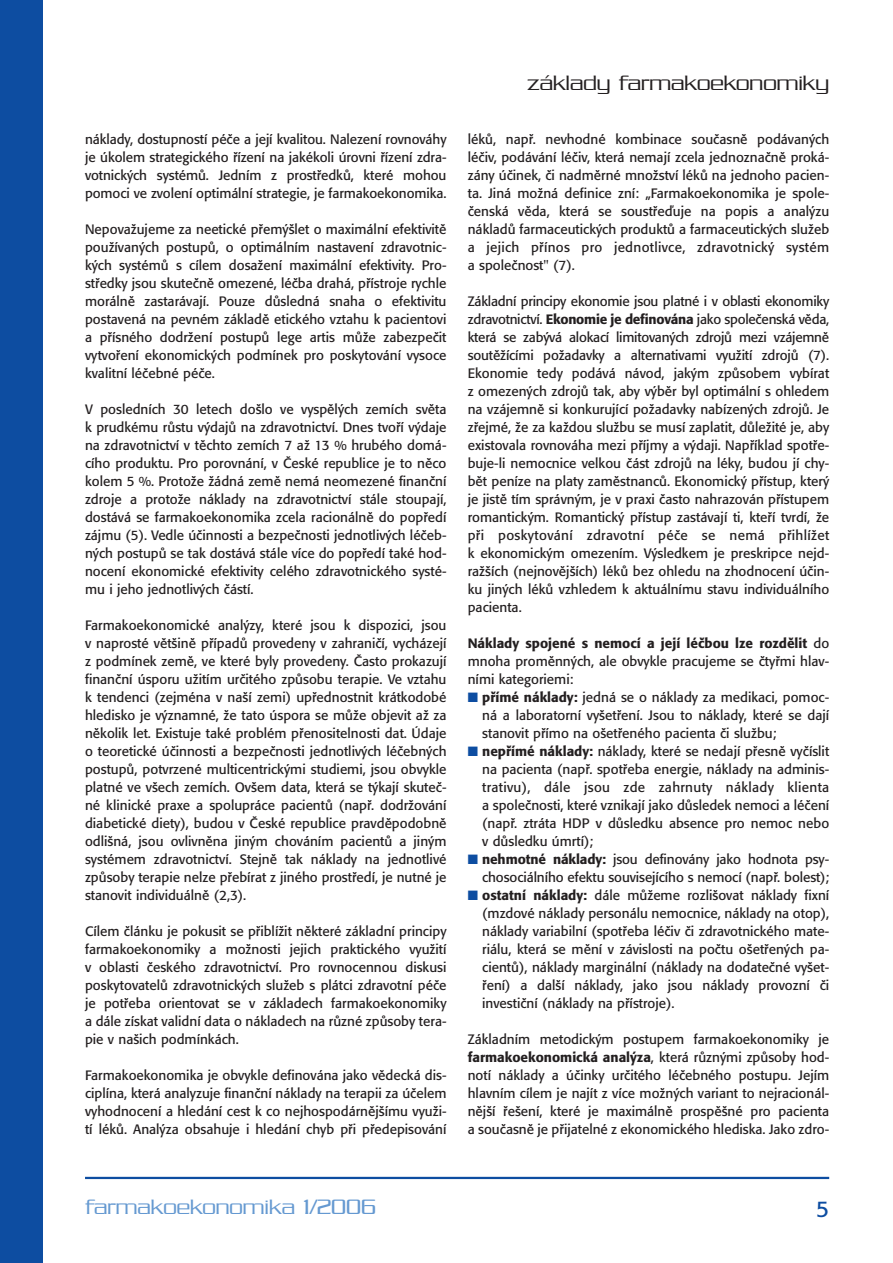
<style>
.page{position:relative;width:893px;height:1263px;background:#fff}
.page>*{position:absolute;margin:0;border:0;box-sizing:border-box;transform-origin:0 0}
.t1{font:300 22.5px "Serpentine CE";color:#231f20}
.t2{font:300 22.5px "Serpentine CE";color:#6599d1}
.t3{font:22.5px "Formata CE";color:#0d4da1}
.t4{font:13.5px/18px "Formata CE";color:#231f20;text-align:justify}
.s1{font-weight:500}
.s2{color:#0d4da1}
</style>
<div class="page">
<div style="left:0;top:0;width:43px;height:1263px;background:#0d4da1"></div>
<hr style="left:85px;top:1177px;width:744px;height:2px;background:#0d4da1">
<p class="t4" style="left:85px;top:131px;width:363px">náklady, dostupností péče a její kvalitou. Nalezení rovnováhy je úkolem strategického řízení na jakékoli úrovni řízení zdra&shy;votnických systémů. Jedním z prostředků, které mohou pomoci ve zvolení optimální strategie, je farmakoekonomika.</p>
<p class="t4" style="left:85px;top:221px;width:363px">Nepovažujeme za neetické přemýšlet o maximální efektivitě používaných postupů, o optimálním nastavení zdravotnic&shy;kých systémů s cílem dosažení maximální efektivity. Pro&shy;středky jsou skutečně omezené, léčba drahá, přístroje rychle morálně zastarávají. Pouze důsledná snaha o efektivitu postavená na pevném základě etického vztahu k pacientovi a přísného dodržení postupů lege artis může zabezpečit vytvoření ekonomických podmínek pro poskytování vysoce kvalitní léčebné péče.</p>
<p class="t4" style="left:85px;top:401px;width:363px">V posledních 30 letech došlo ve vyspělých zemích světa k prudkému růstu výdajů na zdravotnictví. Dnes tvoří výdaje na zdravotnictví v těchto zemích 7 až 13 % hrubého domá&shy;cího produktu. Pro porovnání, v České republice je to něco kolem 5 %. Protože žádná země nemá neomezené finanční zdroje a protože náklady na zdravotnictví stále stoupají, dostává se farmakoekonomika zcela racionálně do popředí zájmu (5). Vedle účinnosti a bezpečnosti jednotlivých léčeb&shy;ných postupů se tak dostává stále více do popředí také hod&shy;nocení ekonomické efektivity celého zdravotnického systé&shy;mu i jeho jednotlivých částí.</p>
<p class="t4" style="left:85px;top:617px;width:363px">Farmakoekonomické analýzy, které jsou k dispozici, jsou v naprosté většině případů provedeny v zahraničí, vycházejí z podmínek země, ve které byly provedeny. Často prokazují finanční úsporu užitím určitého způsobu terapie. Ve vztahu k tendenci (zejména v naší zemi) upřednostnit krátkodobé hledisko je významné, že tato úspora se může objevit až za několik let. Existuje také problém přenositelnosti dat. Údaje o teoretické účinnosti a bezpečnosti jednotlivých léčebných postupů, potvrzené multicentrickými studiemi, jsou obvykle platné ve všech zemích. Ovšem data, která se týkají skuteč&shy;né klinické praxe a spolupráce pacientů (např. dodržování diabetické diety), budou v České republice pravděpodobně odlišná, jsou ovlivněna jiným chováním pacientů a jiným systémem zdravotnictví. Stejně tak náklady na jednotlivé způsoby terapie nelze přebírat z jiného prostředí, je nutné je stanovit individuálně (2,3).</p>
<p class="t4" style="left:85px;top:923px;width:363px">Cílem článku je pokusit se přiblížit některé základní principy farmakoekonomiky a možnosti jejich praktického využití v oblasti českého zdravotnictví. Pro rovnocennou diskusi poskytovatelů zdravotnických služeb s plátci zdravotní péče je potřeba orientovat se v základech farmakoekonomiky a dále získat validní data o nákladech na různé způsoby tera&shy;pie v našich podmínkách.</p>
<p class="t4" style="left:85px;top:1067px;width:363px">Farmakoekonomika je obvykle definována jako vědecká dis&shy;ciplína, která analyzuje finanční náklady na terapii za účelem vyhodnocení a hledání cest k co nejhospodárnějšímu využi&shy;tí léků. Analýza obsahuje i hledání chyb při předepisování</p>
<h1 class="t1" style="left:527px;top:72px;width:304px">základy farmakoekonomiky</h1>
<p class="t4" style="left:468px;top:131px;width:363px">léků, např. nevhodné kombinace současně podávaných léčiv, podávání léčiv, která nemají zcela jednoznačně proká&shy;zány účinek, či nadměrné množství léků na jednoho pacien&shy;ta. Jiná možná definice zní: „Farmakoekonomika je spole&shy;čenská věda, která se soustřeďuje na popis a analýzu nákladů farmaceutických produktů a farmaceutických služeb a jejich přínos pro jednotlivce, zdravotnický systém a společnost" (7).</p>
<p class="t4" style="left:468px;top:293px;width:363px">Základní principy ekonomie jsou platné i v oblasti ekonomiky zdravotnictví. <span class="s1">Ekonomie je definována</span> jako společenská věda, která se zabývá alokací limitovaných zdrojů mezi vzájemně soutěžícími požadavky a alternativami využití zdrojů (7).<br>Ekonomie tedy podává návod, jakým způsobem vybírat z omezených zdrojů tak, aby výběr byl optimální s ohledem na vzájemně si konkurující požadavky nabízených zdrojů. Je zřejmé, že za každou službu se musí zaplatit, důležité je, aby existovala rovnováha mezi příjmy a výdaji. Například spotře&shy;buje-li nemocnice velkou část zdrojů na léky, budou jí chy&shy;bět peníze na platy zaměstnanců. Ekonomický přístup, který je jistě tím správným, je v praxi často nahrazován přístupem romantickým. Romantický přístup zastávají ti, kteří tvrdí, že při poskytování zdravotní péče se nemá přihlížet k ekonomickým omezením. Výsledkem je preskripce nejd&shy;ražších (nejnovějších) léků bez ohledu na zhodnocení účin&shy;ku jiných léků vzhledem k aktuálnímu stavu individuálního pacienta.</p>
<p class="t4" style="left:468px;top:635px;width:363px"><span class="s1">Náklady spojené s nemocí a její léčbou lze rozdělit</span> do mnoha proměnných, ale obvykle pracujeme se čtyřmi hlav&shy;ními kategoriemi:</p>
<p class="t4" style="left:482px;top:689px;width:348px;text-indent:-14px"><span class="s2">■</span> <span class="s1">přímé náklady:</span> jedná se o náklady za medikaci, pomoc&shy;ná a laboratorní vyšetření. Jsou to náklady, které se dají stanovit přímo na ošetřeného pacienta či službu;</p>
<p class="t4" style="left:482px;top:743px;width:348px;text-indent:-14px"><span class="s2">■</span> <span class="s1">nepřímé náklady:</span> náklady, které se nedají přesně vyčíslit na pacienta (např. spotřeba energie, náklady na adminis&shy;trativu), dále jsou zde zahrnuty náklady klienta a společnosti, které vznikají jako důsledek nemoci a léčení (např. ztráta HDP v důsledku absence pro nemoc nebo v důsledku úmrtí);</p>
<p class="t4" style="left:468px;top:851px;width:363px;text-align:right"><span class="s2">■</span> <span class="s1">nehmotné náklady:</span> jsou definovány jako hodnota psy&shy;chosociálního efektu souvisejícího s nemocí (např. bolest);</p>
<p class="t4" style="left:482px;top:887px;width:348px;text-indent:-14px"><span class="s2">■</span> <span class="s1">ostatní náklady:</span> dále můžeme rozlišovat náklady fixní (mzdové náklady personálu nemocnice, náklady na otop), náklady variabilní (spotřeba léčiv či zdravotnického mate&shy;riálu, která se mění v závislosti na počtu ošetřených pa&shy;cientů), náklady marginální (náklady na dodatečné vyšet&shy;ření) a další náklady, jako jsou náklady provozní či investiční (náklady na přístroje).</p>
<p class="t4" style="left:468px;top:1031px;width:363px">Základním metodickým postupem farmakoekonomiky je <span class="s1">farmakoekonomická analýza</span>, která různými způsoby hod&shy;notí náklady a účinky určitého léčebného postupu. Jejím hlavním cílem je najít z více možných variant to nejracionál&shy;nější řešení, které je maximálně prospěšné pro pacienta a současně je přijatelné z ekonomického hlediska. Jako zdro-</p>
<h1 class="t2" style="left:85px;top:1195px;width:293px">farmakoekonomika 1/2006</h1>
<h1 class="t3" style="left:816px;top:1200px;width:15px">5</h1>
</div>
